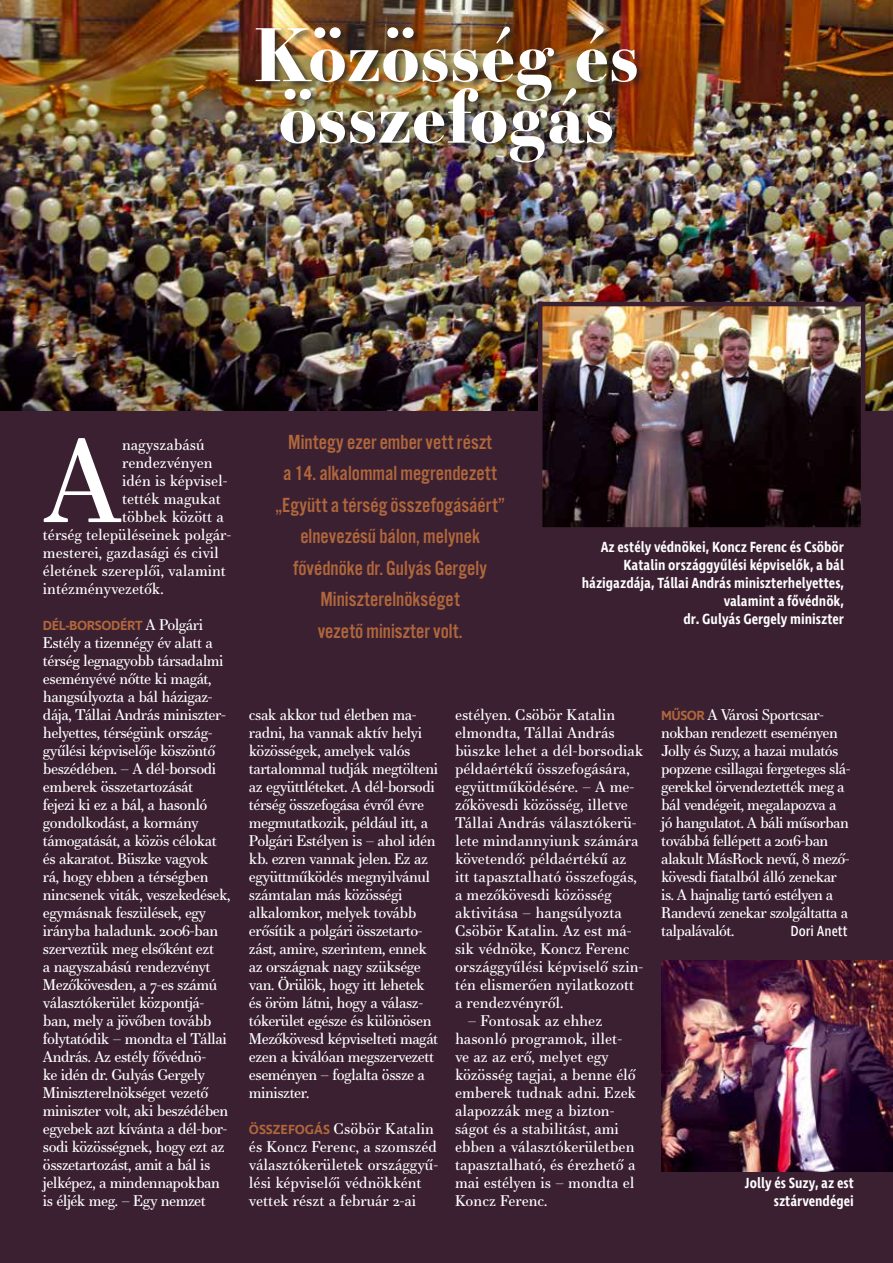
<style>
.page{position:relative;width:893px;height:1263px;background:#3b2032}
.page>*{position:absolute;margin:0;border:0;box-sizing:border-box;transform-origin:0 0}
.t1{font:115.05px "Essonnes Text";color:#fff}
.t2{font:700 72px/61.5px "Essonnes Display";color:#fff;text-align:center}
.t3{font:21.3px/31.5px "Alternate Got No 3 D";color:#b0673b;text-align:center}
.t4{font:15px/18px "Essonnes Text";letter-spacing:-.03em;color:#fff}
.t5{font:15px/18px "Essonnes Text";color:#fff}
.t6{font:600 15px/18px "Ingra Cd";color:#fff;text-align:right}
.t7{font:15px "Ingra Cd";color:#fff}
.t8{font:600 13.5px "Ingra";letter-spacing:-.03em;color:#b0673b}
.s1{font-family:"Essonnes Text";font-weight:400;font-size:15px;color:#fff}
.s2{font-family:"Ingra";font-weight:600;font-size:13.5px;color:#b0673b}
</style>
<div class="page">
<img style="left:661px;top:960px;width:232px;height:211px">
<img style="left:0;top:0;width:893px;height:410px">
<div style="left:254px;top:25px;width:392px;height:146px;background:#1b1c20;opacity:.75"></div>
<img style="left:543px;top:307px;width:317px;height:220px">
<div style="left:538px;top:302px;width:327px;height:230px;border:4px solid #3b2032"></div>
<h2 class="t2" style="left:254px;top:22px;width:387px">Közösség és összefogás</h2>
<h1 class="t1" style="left:43px;top:397px;width:81px">A</h1>
<p class="t5" style="left:122px;top:435px;width:84px">nagyszabású</p>
<p class="t5" style="left:122px;top:453px;width:92px">rendezvényen</p>
<p class="t5" style="left:122px;top:471px;width:107px">idén is képvisel-</p>
<p class="t5" style="left:122px;top:489px;width:100px">tették magukat</p>
<p class="t5" style="left:122px;top:507px;width:103px">többek között a</p>
<p class="t5" style="left:43px;top:525px;width:190px">térség településeinek polgár-</p>
<p class="t5" style="left:43px;top:543px;width:177px">mesterei, gazdasági és civil</p>
<p class="t5" style="left:43px;top:561px;width:185px">életének szereplői, valamint</p>
<p class="t5" style="left:43px;top:579px;width:122px">intézményvezetők.</p>
<p class="t8" style="left:43px;top:617px;width:162px">DÉL-BORSODÉRT <span class="s1">A Polgári</span></p>
<p class="t4" style="left:43px;top:633px;width:189px">Estély a tizennégy év alatt a térség legnagyobb társadalmi eseményévé nőtte ki magát, hangsúlyozta a bál házigaz&shy;dája, Tállai András miniszter&shy;helyettes, térségünk ország&shy;gyűlési képviselője köszöntő beszédében. – A dél-borsodi emberek összetartozását<br>fejezi ki ez a bál, a hasonló gondolkodást, a kormány támogatását, a közös célokat és akaratot. Büszke vagyok<br>rá, hogy ebben a térségben nincsenek viták, veszekedések, egymásnak feszülések, egy irányba haladunk. 2006-ban szerveztük meg elsőként ezt<br>a nagyszabású rendezvényt<br>Mezőkövesden, a 7-es számú választókerület központjá&shy;ban, mely a jövőben tovább folytatódik – mondta el Tállai<br>András. Az estély fővédnö-<br>ke idén dr. Gulyás Gergely<br>Miniszterelnökséget vezető miniszter volt, aki beszédében egyebek azt kívánta a dél-bor&shy;sodi közösségnek, hogy ezt az összetartozást, amit a bál is jelképez, a mindennapokban is éljék meg. – Egy nemzet</p>
<h3 class="t3" style="left:275px;top:426px;width:231px">Mintegy ezer ember vett részt<br>a 14. alkalommal megrendezett „Együtt a térség összefogásáért” elnevezésű bálon, melynek fővédnöke dr. Gulyás Gergely<br>Miniszterelnökséget<br>vezető miniszter volt.</h3>
<p class="t6" style="left:582px;top:538px;width:264px">Az estély védnökei, Koncz Ferenc és Csöbör Katalin országgyűlési képviselők, a bál házigazdája, Tállai András miniszterhelyettes, valamint a fővédnök,<br>dr. Gulyás Gergely miniszter</p>
<p class="t4" style="left:249px;top:705px;width:191px">csak akkor tud életben ma&shy;radni, ha vannak aktív helyi közösségek, amelyek valós tartalommal tudják megtölteni az együttléteket. A dél-borsodi térség összefogása évről évre megmutatkozik, például itt, a<br>Polgári Estélyen is – ahol idén kb. ezren vannak jelen. Ez az együttműködés megnyilvánul számtalan más közösségi alkalomkor, melyek tovább erősítik a polgári összetarto&shy;zást, amire, szerintem, ennek az országnak nagy szüksége van. Örülök, hogy itt lehetek és öröm látni, hogy a válasz&shy;tókerület egésze és különösen<br>Mezőkövesd képviselteti magát ezen a kiválóan megszervezett eseményen – foglalta össze a miniszter.</p>
<p class="t5" style="left:249px;top:1119px;width:191px"><span class="s2">ÖSSZEFOGÁS</span> Csöbör Katalin és Koncz Ferenc, a szomszéd választókerületek országgyű&shy;lési képviselői védnökként vettek részt a február 2-ai</p>
<p class="t5" style="left:455px;top:705px;width:190px">estélyen. Csöbör Katalin elmondta, Tállai András büszke lehet a dél-borsodiak példaértékű összefogására, együttműködésére. – A me&shy;zőkövesdi közösség, illetve<br>Tállai András választókerü&shy;lete mindannyiunk számára követendő: példaértékű az itt tapasztalható összefogás, a mezőkövesdi közösség aktivitása – hangsúlyozta<br>Csöbör Katalin. Az est má&shy;sik védnöke, Koncz Ferenc országgyűlési képviselő szin&shy;tén elismerően nyilatkozott a rendezvényről.</p>
<p class="t5" style="left:455px;top:1011px;width:183px;text-indent:13px">– Fontosak az ehhez hasonló programok, illet&shy;ve az az erő, melyet egy közösség tagjai, a benne élő emberek tudnak adni. Ezek alapozzák meg a bizton&shy;ságot és a stabilitást, ami ebben a választókerületben tapasztalható, és érezhető a mai estélyen is – mondta el<br>Koncz Ferenc.</p>
<p class="t4" style="left:661px;top:705px;width:191px"><span class="s2">MŰSOR</span> A Városi Sportcsar&shy;nokban rendezett eseményen<br>Jolly és Suzy, a hazai mulatós popzene csillagai fergeteges slá&shy;gerekkel örvendeztették meg a bál vendégeit, megalapozva a jó hangulatot. A báli műsorban továbbá fellépett a 2016-ban alakult MásRock nevű, 8 mező&shy;kövesdi fiatalból álló zenekar is. A hajnalig tartó estélyen a<br>Randevú zenekar szolgáltatta a talpalávalót.</p>
<p class="t7" style="left:790px;top:922px;width:59px">Dori Anett</p>
<p class="t6" style="left:745px;top:1174px;width:110px">Jolly és Suzy, az est sztárvendégei</p>
</div>
